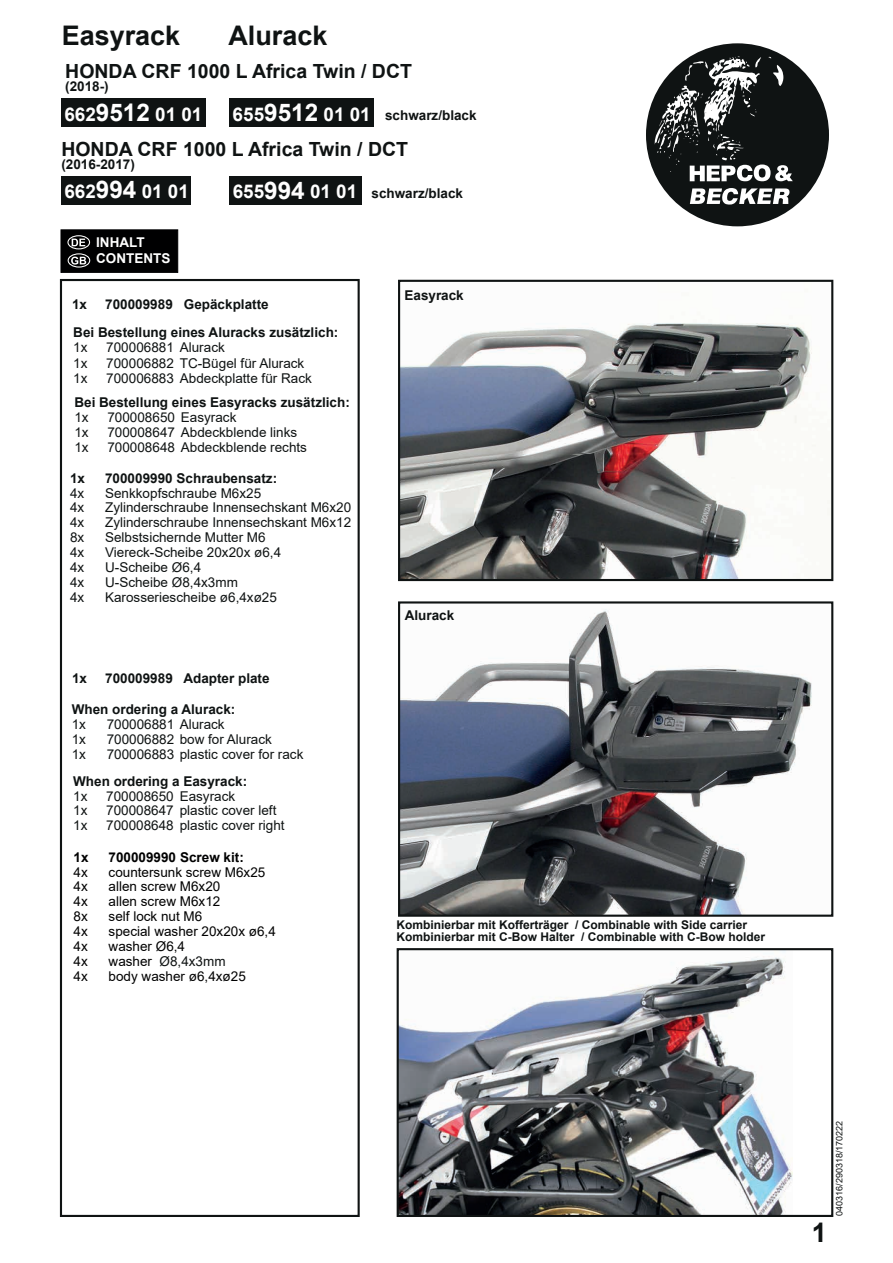
<style>
.page{position:relative;width:893px;height:1263px;background:#fff}
.page>*{position:absolute;margin:0;border:0;box-sizing:border-box;transform-origin:0 0}
.t1{font:700 27px "Arial";color:#0f1313}
.t2{font:700 19.5px "Arial";color:#0f1313}
.t3{font:700 18.9px "Arial";color:#fff}
.t4{font:13.5px "Arial";color:#0f1313}
.t5{font:700 13.5px "Arial";color:#0f1313}
.t6{font:13.5px "Arial";color:#000001}
.t7{font:700 13.5px "Arial";color:#000001}
.t8{font:700 13.5px/16.2px "Arial";color:#fff}
.t9{font:700 12px/12px "Arial";color:#0f1313}
.t10{font:9px "Arial";color:#0f1313}
.s1{font-size:24.3px}
.s2{font-size:18.9px;color:#fff}
.s3{font-size:24.3px;color:#fff}
.s4{color:#000001}
</style>
<div class="page">
<img style="left:400px;top:951px;width:392px;height:263px">
<div style="left:397px;top:948px;width:436px;height:269px;border:2px solid #0f1313"></div>
<img style="left:401px;top:609px;width:411px;height:305px">
<div style="left:398px;top:601px;width:435px;height:316px;border:2px solid #0f1313"></div>
<img style="left:401px;top:323px;width:429px;height:255px">
<div style="left:398px;top:280px;width:435px;height:301px;border:2px solid #0f1313"></div>
<div style="left:60px;top:279px;width:300px;height:938px;border:2px solid #0f1313"></div>
<div style="left:646px;top:43px;width:183px;height:183px;background:#0f1313;border-radius:50%"></div>
<svg style="left:690px;top:188px;width:100px;height:17px"></svg>
<svg style="left:654px;top:56px;width:139px;height:125px"></svg>
<div style="left:61px;top:99px;width:145px;height:28px;background:#0f1313"></div>
<div style="left:229px;top:99px;width:145px;height:28px;background:#0f1313"></div>
<div style="left:61px;top:177px;width:130px;height:28px;background:#0f1313"></div>
<div style="left:229px;top:177px;width:133px;height:28px;background:#0f1313"></div>
<div style="left:61px;top:230px;width:117px;height:43px;background:#000001;border:1px solid #000001"></div>
<svg style="left:72px;top:239px;width:13px;height:7px"></svg>
<svg style="left:71px;top:257px;width:15px;height:8px"></svg>
<div style="left:67px;top:235px;width:23px;height:14px;border:1px solid #fff;border-radius:50%"></div>
<div style="left:68px;top:253px;width:22px;height:15px;border:1px solid #fff;border-radius:50%"></div>
<h1 class="t1" style="left:62px;top:16px;width:120px">Easyrack</h1>
<h1 class="t1" style="left:228px;top:16px;width:101px">Alurack</h1>
<h2 class="t2" style="left:65px;top:57px;width:348px">HONDA CRF 1000 L Africa Twin / DCT</h2>
<p class="t5" style="left:65px;top:77px;width:45px">(2018-)</p>
<h3 class="t3" style="left:64px;top:101px;width:140px">662<span class="s1">9512</span> 01 01</h3>
<p class="t5" style="left:233px;top:106px;width:245px"><span class="s2">655</span><span class="s3">9512</span> <span class="s2">01 01</span> schwarz/black</p>
<h2 class="t2" style="left:61px;top:135px;width:348px">HONDA CRF 1000 L Africa Twin / DCT</h2>
<p class="t5" style="left:61px;top:155px;width:75px">(2016-2017)</p>
<h3 class="t3" style="left:64px;top:178px;width:126px">662<span class="s1">994</span> 01 01</h3>
<p class="t5" style="left:233px;top:184px;width:232px"><span class="s2">655</span><span class="s3">994</span> <span class="s2">01 01</span> schwarz/black</p>
<p class="t8" style="left:96px;top:234px;width:76px">INHALT<br>CONTENTS</p>
<p class="t5" style="left:72px;top:295px;width:17px">1x</p>
<p class="t5" style="left:105px;top:295px;width:165px">700009989 Gepäckplatte</p>
<p class="t5" style="left:73px;top:323px;width:267px">Bei Bestellung eines Aluracks zusätzlich:</p>
<p class="t4" style="left:73px;top:338px;width:16px">1x</p>
<p class="t4" style="left:106px;top:338px;width:120px">700006881 Alurack</p>
<p class="t4" style="left:73px;top:354px;width:16px">1x</p>
<p class="t4" style="left:106px;top:354px;width:200px">700006882 TC-Bügel für Alurack</p>
<p class="t4" style="left:73px;top:369px;width:16px">1x</p>
<p class="t4" style="left:106px;top:369px;width:207px">700006883 Abdeckplatte für Rack</p>
<p class="t5" style="left:74px;top:393px;width:277px">Bei Bestellung eines Easyracks zusätzlich:</p>
<p class="t4" style="left:74px;top:408px;width:16px">1x</p>
<p class="t4" style="left:107px;top:408px;width:131px">700008650 Easyrack</p>
<p class="t4" style="left:74px;top:423px;width:16px">1x</p>
<p class="t4" style="left:107px;top:423px;width:191px">700008647 Abdeckblende links</p>
<p class="t4" style="left:74px;top:438px;width:16px">1x</p>
<p class="t4" style="left:107px;top:438px;width:201px">700008648 Abdeckblende rechts</p>
<p class="t5" style="left:70px;top:468px;width:17px">1x</p>
<p class="t5" style="left:105px;top:468px;width:174px">700009990 Schraubensatz:</p>
<p class="t4" style="left:70px;top:483px;width:16px">4x</p>
<p class="t4" style="left:105px;top:483px;width:158px">Senkkopfschraube M6x25</p>
<p class="t4" style="left:70px;top:498px;width:16px">4x</p>
<p class="t4" style="left:105px;top:498px;width:248px">Zylinderschraube Innensechskant M6x20</p>
<p class="t4" style="left:70px;top:513px;width:16px">4x</p>
<p class="t4" style="left:105px;top:513px;width:248px">Zylinderschraube Innensechskant M6x12</p>
<p class="t4" style="left:70px;top:528px;width:16px">8x</p>
<p class="t4" style="left:105px;top:528px;width:162px">Selbstsichernde Mutter M6</p>
<p class="t4" style="left:70px;top:543px;width:16px">4x</p>
<p class="t4" style="left:105px;top:543px;width:178px">Viereck-Scheibe 20x20x ø6,4</p>
<p class="t4" style="left:70px;top:558px;width:16px">4x</p>
<p class="t4" style="left:105px;top:558px;width:98px">U-Scheibe Ø6,4</p>
<p class="t4" style="left:70px;top:573px;width:16px">4x</p>
<p class="t4" style="left:105px;top:573px;width:134px">U-Scheibe Ø8,4x3mm</p>
<p class="t4" style="left:70px;top:587px;width:16px">4x</p>
<p class="t4" style="left:105px;top:587px;width:173px">Karosseriescheibe ø6,4xø25</p>
<p class="t5" style="left:72px;top:669px;width:17px">1x</p>
<p class="t5" style="left:105px;top:669px;width:166px">700009989 Adapter plate</p>
<p class="t5" style="left:72px;top:700px;width:165px">When ordering a Alurack:</p>
<p class="t4" style="left:72px;top:715px;width:16px">1x</p>
<p class="t4" style="left:107px;top:715px;width:120px">700006881 Alurack</p>
<p class="t4" style="left:72px;top:730px;width:16px">1x</p>
<p class="t4" style="left:107px;top:730px;width:167px">700006882 bow for Alurack</p>
<p class="t4" style="left:72px;top:745px;width:16px">1x</p>
<p class="t4" style="left:107px;top:745px;width:198px">700006883 plastic cover for rack</p>
<p class="t5" style="left:73px;top:771px;width:176px">When ordering a Easyrack:</p>
<p class="t4" style="left:73px;top:786px;width:16px">1x</p>
<p class="t4" style="left:106px;top:786px;width:131px">700008650 Easyrack</p>
<p class="t4" style="left:73px;top:801px;width:16px">1x</p>
<p class="t4" style="left:106px;top:801px;width:172px">700008647 plastic cover left</p>
<p class="t4" style="left:73px;top:816px;width:16px">1x</p>
<p class="t4" style="left:106px;top:816px;width:180px">700008648 plastic cover right</p>
<p class="t7" style="left:74px;top:847px;width:17px">1x</p>
<p class="t7" style="left:109px;top:847px;width:137px">700009990 Screw kit:</p>
<p class="t6" style="left:74px;top:862px;width:16px">4x</p>
<p class="t6" style="left:109px;top:862px;width:158px">countersunk screw M6x25</p>
<p class="t6" style="left:74px;top:877px;width:16px">4x</p>
<p class="t6" style="left:109px;top:877px;width:113px">allen screw M6x20</p>
<p class="t6" style="left:74px;top:892px;width:16px">4x</p>
<p class="t6" style="left:109px;top:892px;width:113px">allen screw M6x12</p>
<p class="t6" style="left:74px;top:907px;width:16px">8x</p>
<p class="t6" style="left:109px;top:907px;width:95px">self lock nut M6</p>
<p class="t6" style="left:74px;top:922px;width:16px">4x</p>
<p class="t6" style="left:109px;top:922px;width:169px">special washer 20x20x ø6,4</p>
<p class="t6" style="left:74px;top:937px;width:16px">4x</p>
<p class="t6" style="left:109px;top:937px;width:78px">washer Ø6,4</p>
<p class="t6" style="left:74px;top:951px;width:16px">4x</p>
<p class="t4" style="left:109px;top:951px;width:119px"><span class="s4">washer</span> Ø8,4x3mm</p>
<p class="t6" style="left:74px;top:966px;width:16px">4x</p>
<p class="t6" style="left:109px;top:966px;width:139px">body washer ø6,4xø25</p>
<p class="t5" style="left:404px;top:285px;width:61px">Easyrack</p>
<p class="t5" style="left:405px;top:606px;width:51px">Alurack</p>
<p class="t9" style="left:396px;top:919px;width:370px">Kombinierbar mit Kofferträger / Combinable with Side carrier<br>Kombinierbar mit C-Bow Halter / Combinable with C-Bow holder</p>
<h1 class="t1" style="left:812px;top:1213px;width:17px">1</h1>
<p class="t10" style="left:833px;top:1216px;width:97px;rotate:-90deg">040316/290318/170222</p>
</div>
